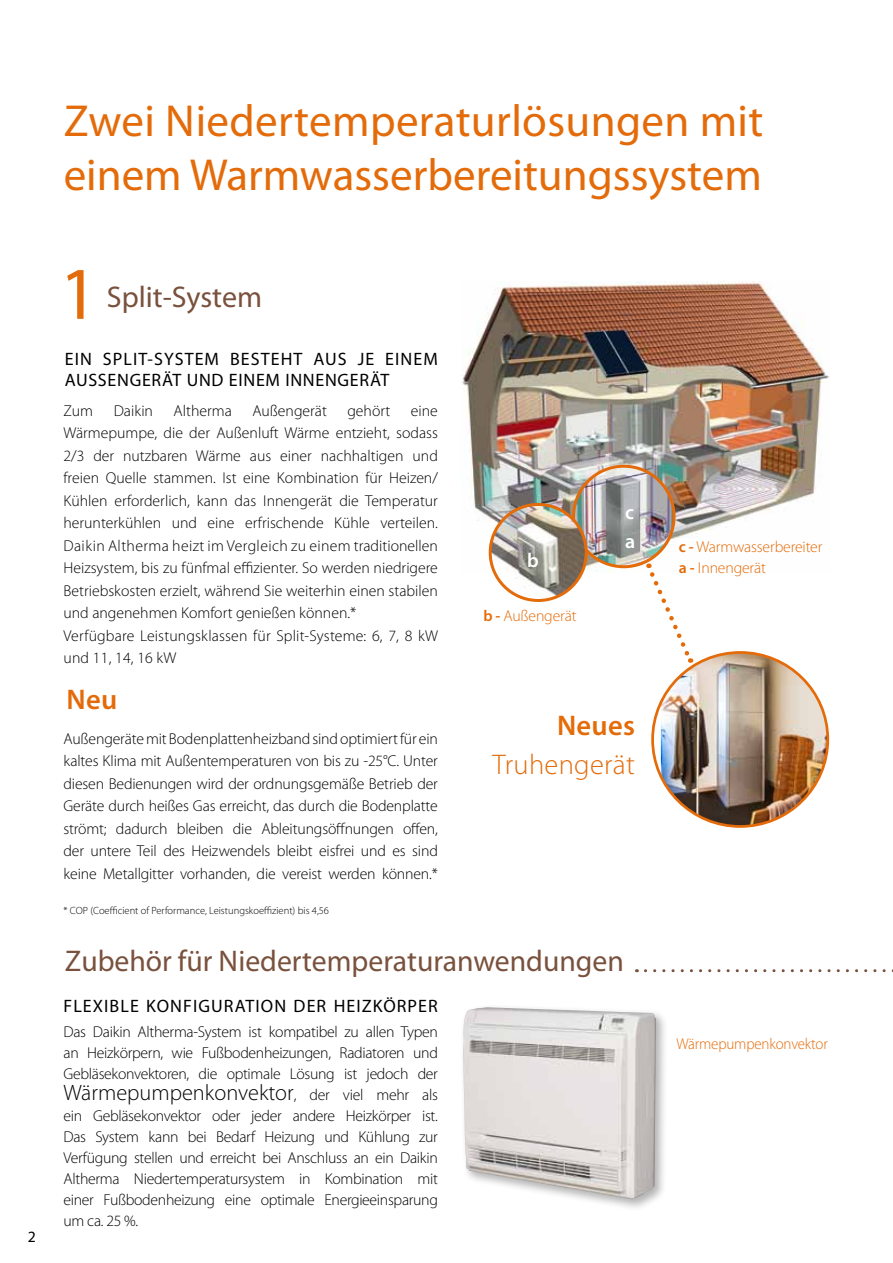
<style>
.page{position:relative;width:893px;height:1263px;background:#fff}
.page>*{position:absolute;margin:0;border:0;box-sizing:border-box;transform-origin:0 0}
.t1{font:75px "Myriad Pro";color:#e46b09}
.t2{font:45px/54px "Myriad Pro";color:#e46b09}
.t3{font:30px "Myriad Pro";color:#79513d}
.t4{font:300 28.5px "Myriad Pro";letter-spacing:.01em;color:#e46b09}
.t5{font:600 28.5px "Myriad Pro";letter-spacing:.01em;color:#e46b09}
.t6{font:300 22.35px "Myriad Pro";color:#000}
.t7{font:600 19.95px "Myriad Pro";color:#fff}
.t8{font:18px/21.6px "Myriad Pro";letter-spacing:.06em;color:#000}
.t9{font:300 15.75px/22.5px "Myriad Pro";color:#000;text-align:justify}
.t10{font:300 15.75px/21px "Myriad Pro";letter-spacing:-.01em;color:#e46b09}
.t11{font:300 15.75px "Myriad Pro";letter-spacing:-.01em;color:#e46b09;scale:.95 1}
.t12{font:15.75px "Myriad Pro";color:#000}
.t13{font:300 10.5px "Myriad Pro";color:#000}
.s1{font-weight:600}
.s2{font-size:15.75px}
</style>
<div class="page">
<svg style="left:645px;top:969px;width:248px;height:3px"></svg>
<img style="left:462px;top:281px;width:367px;height:291px">
<img style="left:574px;top:466px;width:100px;height:101px;border-radius:50px">
<div style="left:572px;top:465px;width:104px;height:103px;border:3px solid #e46b09;border-radius:50%"></div>
<img style="left:490px;top:504px;width:96px;height:96px;border-radius:48px">
<div style="left:489px;top:503px;width:99px;height:99px;border:3px solid #e46b09;border-radius:50%"></div>
<svg style="left:646px;top:564px;width:48px;height:88px"></svg>
<img style="left:661px;top:652px;width:167px;height:174px">
<div style="left:459px;top:1003px;width:209px;height:208px;background:#000;opacity:.3"></div>
<img style="left:463px;top:1007px;width:193px;height:192px">
<p class="t12" style="left:28px;top:1227px;width:10px">2</p>
<h2 class="t2" style="left:64px;top:93px;width:701px">Zwei Niedertemperaturlösungen mit einem Warmwasserbereitungssystem</h2>
<h1 class="t1" style="left:59px;top:247px;width:40px">1</h1>
<h3 class="t3" style="left:107px;top:278px;width:157px">Split-System</h3>
<p class="t8" style="left:65px;top:347px;width:375px">EIN SPLIT-SYSTEM BESTEHT AUS JE EINEM<br>AUSSENGERÄT UND EINEM INNENGERÄT</p>
<p class="t9" style="left:64px;top:399px;width:31px">Zum</p>
<p class="t9" style="left:114px;top:399px;width:41px">Daikin</p>
<p class="t9" style="left:174px;top:399px;width:60px">Altherma</p>
<p class="t9" style="left:252px;top:399px;width:76px">Außengerät</p>
<p class="t9" style="left:347px;top:399px;width:44px">gehört</p>
<p class="t9" style="left:64px;top:399px;width:376px;text-align:left;text-indent:347px">eine Wärmepumpe, die der Außenluft Wärme entzieht, sodass 2/3 der nutzbaren Wärme aus einer nachhaltigen und freien Quelle stammen. Ist eine Kombination für Heizen/ Kühlen erforderlich, kann das Innengerät die Temperatur herunterkühlen und eine erfrischende Kühle verteilen.<br>Daikin Altherma heizt im Vergleich zu einem traditionellen Heizsystem, bis zu fünfmal effizienter. So werden niedrigere Betriebskosten erzielt, während Sie weiterhin einen stabilen und angenehmen Komfort genießen können.*<br>Verfügbare Leistungsklassen für Split-Systeme: 6, 7, 8 kW und 11, 14, 16 kW</p>
<h3 class="t5" style="left:67px;top:681px;width:52px">Neu</h3>
<p class="t9" style="left:64px;top:727px;width:376px">Außengeräte mit Bodenplattenheizband sind optimiert für ein kaltes Klima mit Außentemperaturen von bis zu -25°C. Unter diesen Bedienungen wird der ordnungsgemäße Betrieb der Geräte durch heißes Gas erreicht, das durch die Bodenplatte strömt; dadurch bleiben die Ableitungsöffnungen offen, der untere Teil des Heizwendels bleibt eisfrei und es sind keine Metallgitter vorhanden, die vereist werden können.*</p>
<p class="t13" style="left:64px;top:904px;width:267px">* COP (Coefficient of Performance, Leistungskoeffizient) bis 4,56</p>
<p class="t7" style="left:625px;top:499px;width:10px">c</p>
<p class="t7" style="left:527px;top:548px;width:13px">b</p>
<p class="t10" style="left:483px;top:606px;width:95px"><span class="s1">b -</span> Außengerät</p>
<p class="t7" style="left:625px;top:529px;width:12px">a</p>
<h3 class="t5" style="left:557px;top:707px;width:79px">Neues</h3>
<h3 class="t4" style="left:493px;top:747px;width:144px">Truhengerät</h3>
<h3 class="t3" style="left:65px;top:943px;width:561px">Zubehör für Niedertemperaturanwendungen</h3>
<p class="t8" style="left:64px;top:994px;width:376px">FLEXIBLE KONFIGURATION DER HEIZKÖRPER</p>
<p class="t9" style="left:64px;top:1021px;width:376px;line-height:21px">Das Daikin Altherma-System ist kompatibel zu allen Typen an Heizkörpern, wie Fußbodenheizungen, Radiatoren und Gebläsekonvektoren, die optimale Lösung ist jedoch der</p>
<h3 class="t6" style="left:64px;top:1079px;width:376px">Wärmepumpenkonvektor<span class="s2">, der viel mehr als</span></h3>
<p class="t9" style="left:64px;top:1105px;width:376px;line-height:21px">ein Gebläsekonvektor oder jeder andere Heizkörper ist.<br>Das System kann bei Bedarf Heizung und Kühlung zur Verfügung stellen und erreicht bei Anschluss an ein Daikin Altherma Niedertemperatursystem in Kombination mit einer Fußbodenheizung eine optimale Energieeinsparung um ca. 25 %.</p>
<p class="t10" style="left:679px;top:536px;width:145px"><span class="s1">c -</span> Warmwasserbereiter <span class="s1">a -</span> Innengerät</p>
<p class="t11" style="left:676px;top:1035px;width:161px">Wärmepumpenkonvektor</p>
</div>
